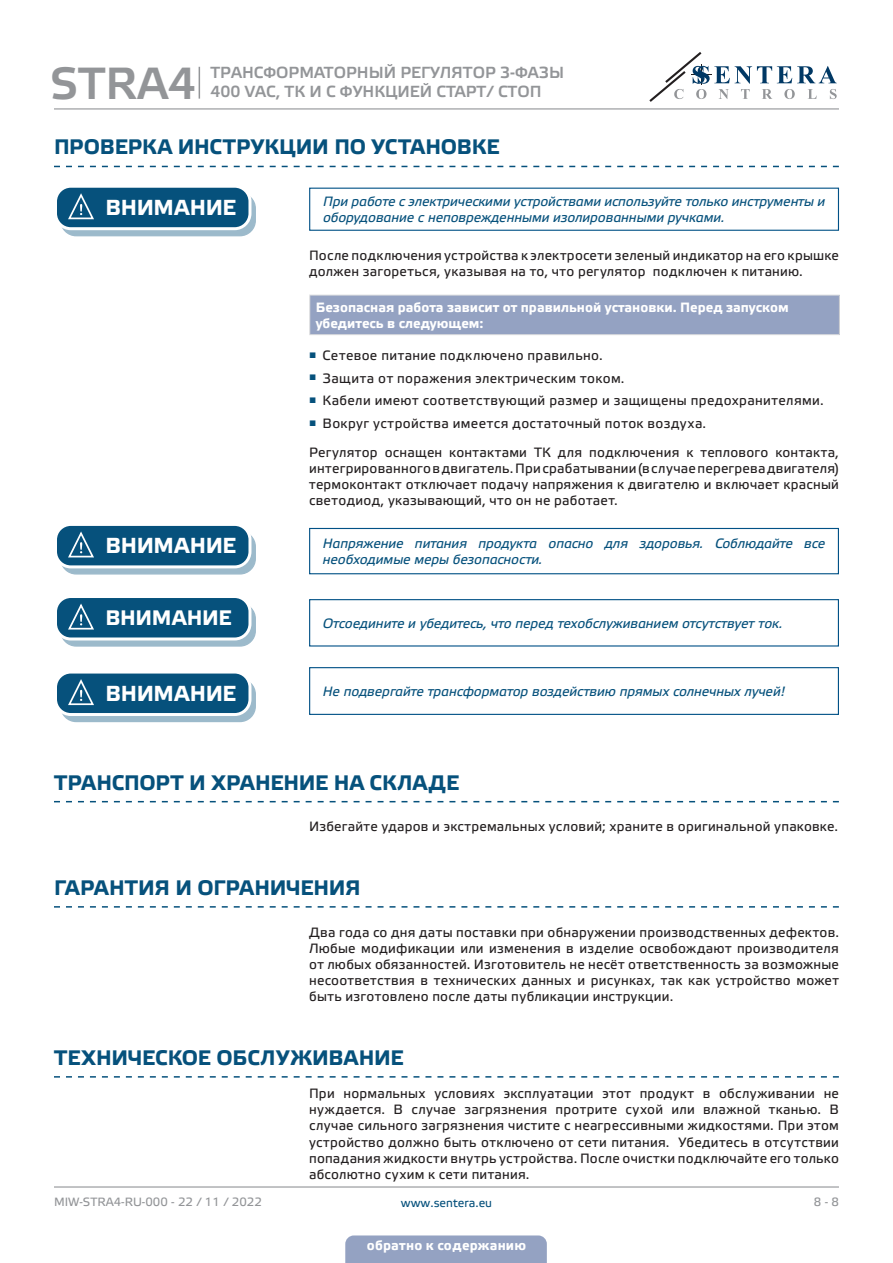
<style>
.page{position:relative;width:893px;height:1263px;background:#fff}
.page>*{position:absolute;margin:0;border:0;box-sizing:border-box;transform-origin:0 0}
.t1{font:45px "Etelka Medium Pro";color:#939598}
.t2{font:700 21.75px "Etelka Text Pro";letter-spacing:-.02em;color:#fff}
.t3{font:700 21px "Etelka Text Pro";color:#06517c}
.t4{font:700 21px "Etelka Text Pro";letter-spacing:-.02em;color:#fff}
.t5{font:16.05px "Etelka Medium Pro";color:#939598}
.body{font:13.5px/16.2px "Etelka Text Pro";letter-spacing:.025em;color:#231f20;text-align:justify}
.Attention_text{font:italic 13.5px/16.2px "Etelka Text Pro";letter-spacing:-.01em;color:#06517c}
.Table_main_heading{font:700 13.5px/16.2px "Etelka Text Pro";color:#fff}
.t6{font:12px "Etelka Text Pro";color:#939598}
.t7{font:12px "Etelka Text Pro";color:#06517c}
</style>
<div class="page">
<hr style="left:54px;top:108px;width:785px;height:1px;background:#939598">
<hr style="left:54px;top:1186px;width:785px;height:1px;background:#939598">
<svg style="left:649px;top:52px;width:188px;height:50px"></svg>
<div style="left:345px;top:1235px;width:202px;height:28px;background:#94a2c2"></div>
<hr style="left:199px;top:67px;width:1px;height:32px;background:#939598">
<svg style="left:54px;top:166px;width:785px;height:1px"></svg>
<svg style="left:61px;top:193px;width:194px;height:43px"></svg>
<div style="left:60px;top:193px;width:196px;height:43px;border:1px solid #06517c;border-radius:15px"></div>
<div style="left:56px;top:186px;width:194px;height:43px;background:#06517c;border-radius:15px"></div>
<div style="left:54px;top:185px;width:197px;height:45px;border:3px solid #fff;border-radius:15px"></div>
<svg style="left:67px;top:193px;width:39px;height:44px"></svg>
<div style="left:309px;top:188px;width:530px;height:43px;border:1px solid #015186"></div>
<div style="left:310px;top:295px;width:529px;height:40px;background:#94a2c2"></div>
<hr style="left:309px;top:295px;width:1px;height:39px;background:#dcdddf">
<hr style="left:309px;top:295px;width:531px;height:1px;background:#dcdddf">
<hr style="left:309px;top:334px;width:531px;height:1px;background:#dcdddf">
<hr style="left:839px;top:295px;width:1px;height:39px;background:#d1d2d4">
<svg style="left:61px;top:531px;width:194px;height:43px"></svg>
<div style="left:60px;top:531px;width:196px;height:43px;border:1px solid #06517c;border-radius:15px"></div>
<div style="left:56px;top:524px;width:194px;height:43px;background:#06517c;border-radius:15px"></div>
<div style="left:54px;top:523px;width:197px;height:45px;border:3px solid #fff;border-radius:15px"></div>
<svg style="left:67px;top:531px;width:39px;height:44px"></svg>
<div style="left:309px;top:528px;width:530px;height:46px;border:1px solid #015186"></div>
<svg style="left:61px;top:603px;width:194px;height:43px"></svg>
<div style="left:60px;top:603px;width:196px;height:44px;border:1px solid #06517c;border-radius:15px"></div>
<div style="left:56px;top:596px;width:194px;height:43px;background:#06517c;border-radius:15px"></div>
<div style="left:54px;top:595px;width:197px;height:45px;border:3px solid #fff;border-radius:15px"></div>
<svg style="left:67px;top:603px;width:39px;height:44px"></svg>
<div style="left:309px;top:599px;width:530px;height:47px;border:1px solid #015186"></div>
<div style="left:61px;top:679px;width:194px;height:42px;background:#9cbacb;border-radius:15px"></div>
<div style="left:60px;top:678px;width:196px;height:44px;border:1px solid #06517c;border-radius:15px"></div>
<div style="left:56px;top:672px;width:194px;height:42px;background:#06517c;border-radius:15px"></div>
<div style="left:54px;top:670px;width:197px;height:46px;border:3px solid #fff;border-radius:15px"></div>
<svg style="left:67px;top:679px;width:39px;height:44px"></svg>
<div style="left:309px;top:667px;width:530px;height:48px;border:1px solid #015186"></div>
<svg style="left:54px;top:801px;width:785px;height:1px"></svg>
<svg style="left:54px;top:906px;width:785px;height:2px"></svg>
<svg style="left:54px;top:1076px;width:785px;height:1px"></svg>
<p class="t5" style="left:210px;top:63px;width:355px">ТРАНСФОРМАТОРНЫЙ РЕГУЛЯТОР 3-ФАЗЫ</p>
<h1 class="t1" style="left:50px;top:59px;width:147px">STRA4</h1>
<p class="t5" style="left:210px;top:83px;width:333px">400 VAC, ТК И С ФУНКЦИЕЙ СТАРТ/ СТОП</p>
<p class="t3" style="left:54px;top:134px;width:447px">ПРОВЕРКА ИНСТРУКЦИИ ПО УСТАНОВКЕ</p>
<p class="t2" style="left:105px;top:194px;width:132px">ВНИМАНИЕ</p>
<p class="Attention_text" style="left:323px;top:194px;width:504px">При работе с электрическими устройствами используйте только инструменты и оборудование с неповрежденными изолированными ручками.</p>
<p class="body" style="left:309px;top:248px;width:531px">После подключения устройства к электросети зеленый индикатор на его крышке должен загореться, указывая на то, что регулятор подключен к питанию.</p>
<p class="Table_main_heading" style="left:316px;top:299px;width:475px">Безопасная работа зависит от правильной установки. Перед запуском убедитесь в следующем:</p>
<p class="body" style="left:309px;top:348px;width:295px"><sup>■</sup> Сетевое питание подключено правильно.</p>
<p class="body" style="left:309px;top:371px;width:317px"><sup>■</sup> Защита от поражения электрическим током.</p>
<p class="body" style="left:309px;top:393px;width:516px"><sup>■</sup> Кабели имеют соответствующий размер и защищены предохранителями.</p>
<p class="body" style="left:309px;top:416px;width:399px"><sup>■</sup> Вокруг устройства имеется достаточный поток воздуха.</p>
<p class="body" style="left:309px;top:445px;width:531px">Регулятор оснащен контактами ТК для подключения к теплового контакта, интегрированного в двигатель. При срабатывании (в случае перегрева двигателя) термоконтакт отключает подачу напряжения к двигателю и включает красный светодиод, указывающий, что он не работает.</p>
<p class="t2" style="left:105px;top:532px;width:132px">ВНИМАНИЕ</p>
<p class="Attention_text" style="left:323px;top:536px;width:504px">Напряжение питания продукта опасно для здоровья. Соблюдайте все необходимые меры безопасности.</p>
<p class="t4" style="left:105px;top:604px;width:128px">ВНИМАНИЕ</p>
<p class="Attention_text" style="left:323px;top:616px;width:461px">Отсоедините и убедитесь, что перед техобслуживанием отсутствует ток.</p>
<p class="t2" style="left:105px;top:680px;width:132px">ВНИМАНИЕ</p>
<p class="Attention_text" style="left:323px;top:684px;width:464px">Не подвергайте трансформатор воздействию прямых солнечных лучей!</p>
<p class="t3" style="left:54px;top:769px;width:407px">ТРАНСПОРТ И ХРАНЕНИЕ НА СКЛАДЕ</p>
<p class="body" style="left:309px;top:819px;width:530px">Избегайте ударов и экстремальных условий; храните в оригинальной упаковке.</p>
<p class="t3" style="left:54px;top:874px;width:308px">ГАРАНТИЯ И ОГРАНИЧЕНИЯ</p>
<p class="body" style="left:309px;top:925px;width:531px">Два года со дня даты поставки при обнаружении производственных дефектов.<br>Любые модификации или изменения в изделие освобождают производителя от любых обязанностей. Изготовитель не несёт ответственность за возможные несоответствия в технических данных и рисунках, так как устройство может быть изготовлено после даты публикации инструкции.</p>
<p class="t3" style="left:54px;top:1044px;width:351px">ТЕХНИЧЕСКОЕ ОБСЛУЖИВАНИЕ</p>
<p class="body" style="left:309px;top:1086px;width:531px">При нормальных условиях эксплуатации этот продукт в обслуживании не нуждается. В случае загрязнения протрите сухой или влажной тканью. В случае сильного загрязнения чистите с неагрессивными жидкостями. При этом устройство должно быть отключено от сети питания. Убедитесь в отсутствии попадания жидкости внутрь устройства. После очистки подключайте его только абсолютно сухим к сети питания.</p>
<p class="t6" style="left:54px;top:1195px;width:209px">MIW-STRA4-RU-000 - 22 / 11 / 2022</p>
<p class="t7" style="left:401px;top:1196px;width:93px">www.sentera.eu</p>
<p class="t6" style="left:814px;top:1195px;width:27px">8 - 8</p>
<p class="Table_main_heading" style="left:367px;top:1238px;width:161px">обратно к содержанию</p>
</div>
